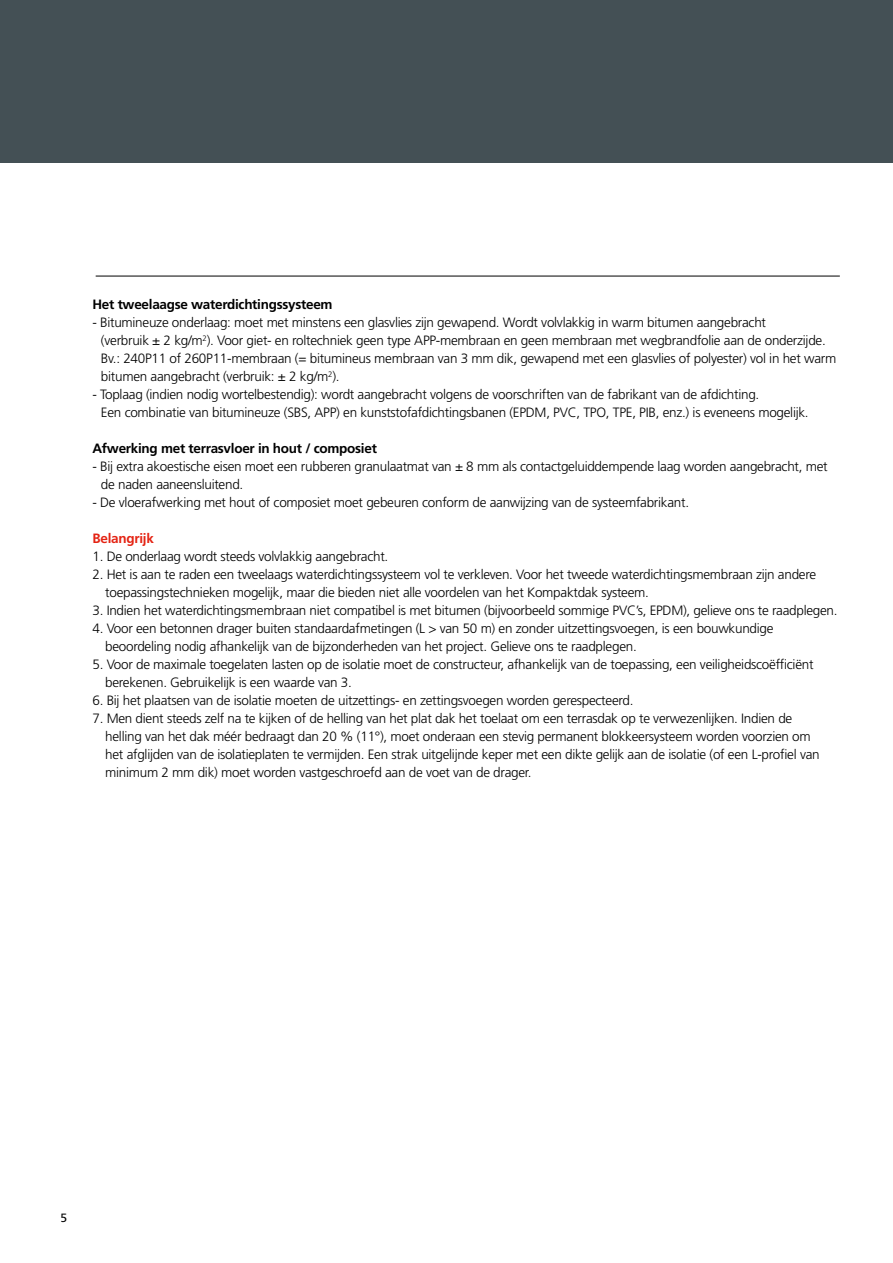
<style>
.page{position:relative;width:893px;height:1263px;background:#fff}
.page>*{position:absolute;margin:0;border:0;box-sizing:border-box;transform-origin:0 0}
.t1{font:300 13.5px/18px "Frutiger LT Std";letter-spacing:-.02em;color:#000}
.t2{font:700 13.5px "Frutiger LT Std";letter-spacing:-.02em;color:#000}
.t3{font:700 13.5px "Frutiger LT Std";letter-spacing:-.02em;color:#e42313}
.t4{font:12px "Frutiger LT Std";color:#000}
</style>
<div class="page">
<div style="left:0;top:0;width:893px;height:162px;background:#445055"></div>
<hr style="left:96px;top:276px;width:744px;height:1px;background:#000">
<p class="t2" style="left:92px;top:297px;width:242px">Het tweelaagse waterdichtingssysteem</p>
<p class="t1" style="left:101px;top:314px;width:737px;text-indent:-9px">- Bitumineuze onderlaag: moet met minstens een glasvlies zijn gewapend. Wordt volvlakkig in warm bitumen aangebracht<br>(verbruik ± 2 kg/m<sup>2</sup>). Voor giet- en roltechniek geen type APP-membraan en geen membraan met wegbrandfolie aan de onderzijde.<br>Bv.: 240P11 of 260P11-membraan (= bitumineus membraan van 3 mm dik, gewapend met een glasvlies of polyester) vol in het warm bitumen aangebracht (verbruik: ± 2 kg/m<sup>2</sup>).</p>
<p class="t1" style="left:101px;top:386px;width:709px;text-indent:-9px">- Toplaag (indien nodig wortelbestendig): wordt aangebracht volgens de voorschriften van de fabrikant van de afdichting.<br>Een combinatie van bitumineuze (SBS, APP) en kunststofafdichtingsbanen (EPDM, PVC, TPO, TPE, PIB, enz.) is eveneens mogelijk.</p>
<p class="t2" style="left:92px;top:441px;width:286px">Afwerking met terrasvloer in hout / composiet</p>
<p class="t1" style="left:101px;top:458px;width:728px;text-indent:-9px">- Bij extra akoestische eisen moet een rubberen granulaatmat van ± 8 mm als contactgeluiddempende laag worden aangebracht, met de naden aaneensluitend.</p>
<p class="t1" style="left:92px;top:494px;width:598px">- De vloerafwerking met hout of composiet moet gebeuren conform de aanwijzing van de systeemfabrikant.</p>
<p class="t3" style="left:92px;top:531px;width:63px">Belangrijk</p>
<p class="t1" style="left:92px;top:548px;width:297px">1. De onderlaag wordt steeds volvlakkig aangebracht.</p>
<p class="t1" style="left:105px;top:566px;width:712px;text-indent:-13px">2. Het is aan te raden een tweelaags waterdichtingssysteem vol te verkleven. Voor het tweede waterdichtingsmembraan zijn andere toepassingstechnieken mogelijk, maar die bieden niet alle voordelen van het Kompaktdak systeem.</p>
<p class="t1" style="left:92px;top:602px;width:747px">3. Indien het waterdichtingsmembraan niet compatibel is met bitumen (bijvoorbeeld sommige PVC’s, EPDM), gelieve ons te raadplegen.</p>
<p class="t1" style="left:105px;top:620px;width:670px;text-indent:-13px">4. Voor een betonnen drager buiten standaardafmetingen (L &gt; van 50 m) en zonder uitzettingsvoegen, is een bouwkundige beoordeling nodig afhankelijk van de bijzonderheden van het project. Gelieve ons te raadplegen.</p>
<p class="t1" style="left:105px;top:656px;width:710px;text-indent:-13px">5. Voor de maximale toegelaten lasten op de isolatie moet de constructeur, afhankelijk van de toepassing, een veiligheidscoëfficiënt berekenen. Gebruikelijk is een waarde van 3.</p>
<p class="t1" style="left:92px;top:692px;width:542px">6. Bij het plaatsen van de isolatie moeten de uitzettings- en zettingsvoegen worden gerespecteerd.</p>
<p class="t1" style="left:105px;top:710px;width:716px;text-indent:-13px">7. Men dient steeds zelf na te kijken of de helling van het plat dak het toelaat om een terrasdak op te verwezenlijken. Indien de helling van het dak méér bedraagt dan 20 % (11°), moet onderaan een stevig permanent blokkeersysteem worden voorzien om het afglijden van de isolatieplaten te vermijden. Een strak uitgelijnde keper met een dikte gelijk aan de isolatie (of een L-profiel van minimum 2 mm dik) moet worden vastgeschroefd aan de voet van de drager.</p>
<p class="t4" style="left:61px;top:1210px;width:8px">5</p>
</div>
